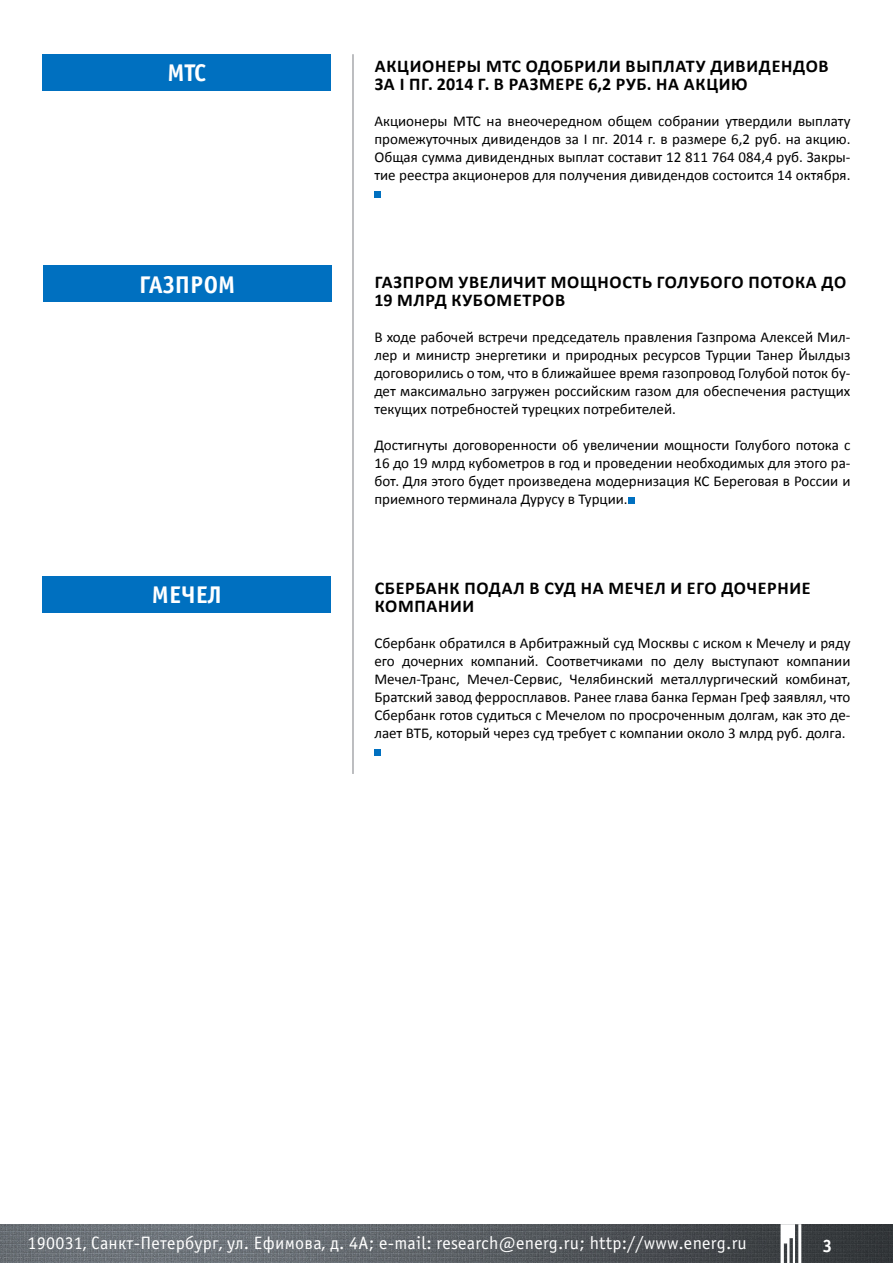
<style>
.page{position:relative;width:893px;height:1263px;background:#fff}
.page>*{position:absolute;margin:0;border:0;box-sizing:border-box;transform-origin:0 0}
.t1{font:700 24.15px "Officina Sans C";color:#fff}
.t2{font:700 18px "Calibri";letter-spacing:.04em;color:#000}
.t3{font:18px "Officina Sans C";letter-spacing:.015em;color:#fff}
.t4{font:700 18px "Officina Sans C";color:#fff}
.t5{font:15px/18px "Calibri";color:#000;text-align:justify}
</style>
<div class="page">
<img style="left:0;top:1224px;width:893px;height:39px">
<hr style="left:352px;top:54px;width:2px;height:720px;background:#a7a9ac">
<div style="left:43px;top:54px;width:288px;height:36px;background:#0070c0"></div>
<div style="left:43px;top:266px;width:289px;height:36px;background:#0070c0"></div>
<svg style="left:781px;top:1224px;width:20px;height:39px"></svg>
<div style="left:374px;top:191px;width:7px;height:7px;background:#0070c0"></div>
<div style="left:628px;top:497px;width:7px;height:7px;background:#0070c0"></div>
<div style="left:43px;top:576px;width:288px;height:36px;background:#0070c0"></div>
<div style="left:374px;top:749px;width:7px;height:7px;background:#0070c0"></div>
<h1 class="t1" style="left:168px;top:59px;width:40px">мтс</h1>
<h1 class="t1" style="left:139px;top:271px;width:98px">газпром</h1>
<p class="t2" style="left:375px;top:55px;width:25px">Акционеры</p>
<p class="t2" style="left:486px;top:55px;width:53px">МТС одобрили</p>
<p class="t2" style="left:626px;top:55px;width:13px">выплату</p>
<p class="t2" style="left:710px;top:55px;width:13px">дивидендов</p>
<p class="t2" style="left:375px;top:73px;width:146px">за I пг. 2014 г. в размере</p>
<p class="t2" style="left:588px;top:73px;width:109px">6,2 руб. на акцию</p>
<p class="t5" style="left:374px;top:112px;width:478px">Акционеры МТС на внеочередном общем собрании утвердили выплату промежуточных дивидендов за I пг. 2014 г. в размере 6,2 руб. на акцию.<br>Общая сумма дивидендных выплат составит 12 811 764 084,4 руб. Закры&shy;тие реестра акционеров для получения дивидендов состоится 14 октября.</p>
<p class="t2" style="left:375px;top:271px;width:20px">Газпром</p>
<p class="t2" style="left:458px;top:271px;width:12px">увели</p>
<p class="t2" style="left:514px;top:271px;width:96px">чит мощность</p>
<p class="t2" style="left:657px;top:271px;width:21px">Голубого</p>
<p class="t2" style="left:748px;top:271px;width:13px">потока</p>
<p class="t2" style="left:821px;top:271px;width:13px">до</p>
<p class="t2" style="left:374px;top:289px;width:36px">19 млрд</p>
<p class="t2" style="left:452px;top:289px;width:13px">кубометров</p>
<p class="t5" style="left:374px;top:328px;width:478px">В ходе рабочей встречи председатель правления Газпрома Алексей Мил&shy;лер и министр энергетики и природных ресурсов Турции Танер Йылдыз договорились о том, что в ближайшее время газопровод Голубой поток бу&shy;дет максимально загружен российским газом для обеспечения растущих текущих потребностей турецких потребителей.</p>
<p class="t5" style="left:374px;top:436px;width:478px">Достигнуты договоренности об увеличении мощности Голубого потока с 16 до 19 млрд кубометров в год и проведении необходимых для этого ра&shy;бот. Для этого будет произведена модернизация КС Береговая в России и приемного терминала Дурусу в Турции.</p>
<h1 class="t1" style="left:152px;top:581px;width:71px">мечел</h1>
<p class="t2" style="left:375px;top:577px;width:22px">Сбербанк</p>
<p class="t2" style="left:465px;top:577px;width:13px">подал</p>
<p class="t2" style="left:529px;top:577px;width:27px">в суд</p>
<p class="t2" style="left:581px;top:577px;width:117px">на Мечел и его</p>
<p class="t2" style="left:721px;top:577px;width:48px">дочерние</p>
<p class="t2" style="left:375px;top:595px;width:14px">компании</p>
<p class="t5" style="left:374px;top:634px;width:478px">Сбербанк обратился в Арбитражный суд Москвы с иском к Мечелу и ряду его дочерних компаний. Соответчиками по делу выступают компании Мечел-Транс, Мечел-Сервис, Челябинский металлургический комбинат, Братский завод ферросплавов. Ранее глава банка Герман Греф заявлял, что Сбербанк готов судиться с Мечелом по просроченным долгам, как это де&shy;лает ВТБ, который через суд требует с компании около 3 млрд руб. долга.</p>
<p class="t3" style="left:28px;top:1233px;width:721px">190031, Санкт-Петербург, ул. Ефимова, д. 4А; e-mail: research@energ.ru; http://www.energ.ru</p>
<p class="t4" style="left:822px;top:1236px;width:12px">3</p>
</div>
